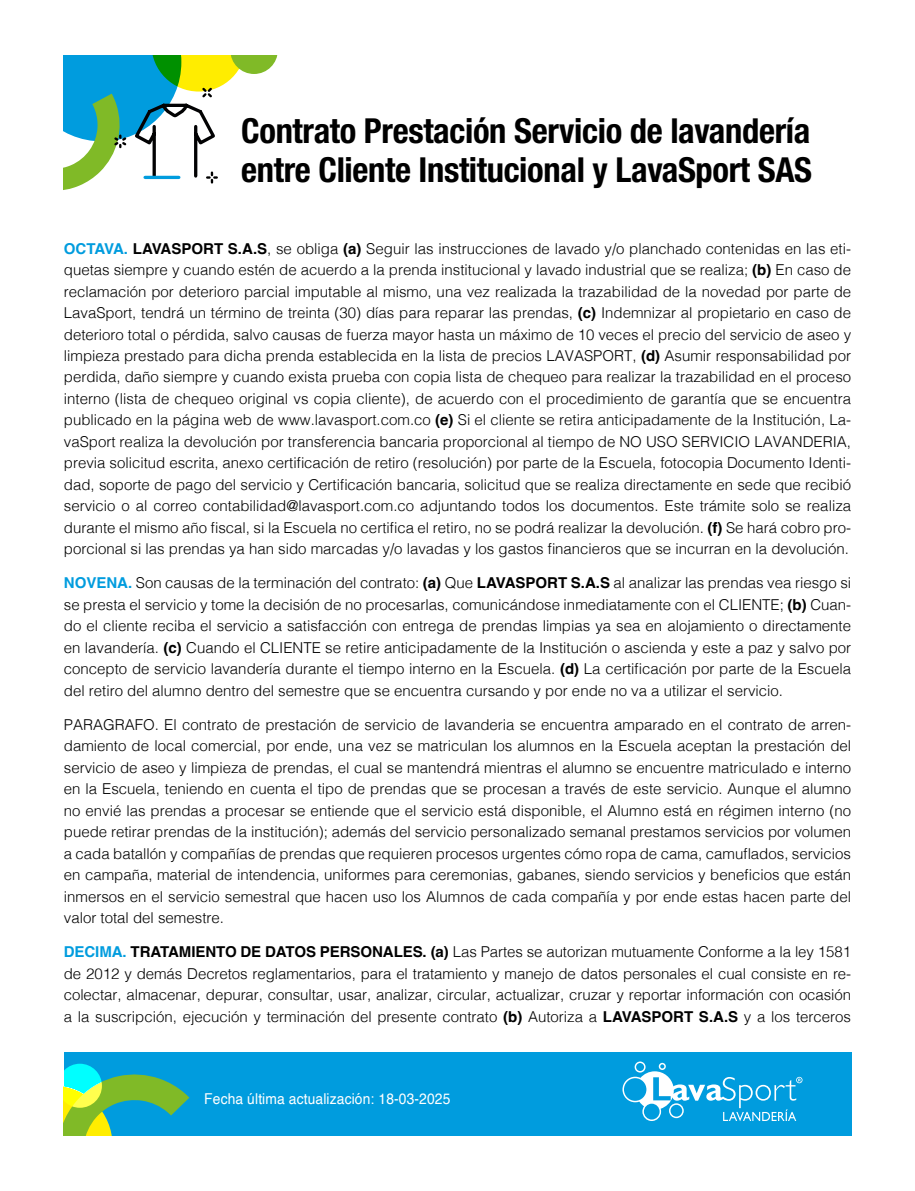
<style>
.page{position:relative;width:915px;height:1191px;background:#fff}
.page>*{position:absolute;margin:0;border:0;box-sizing:border-box;transform-origin:0 0}
.t1{font:700 condensed 34.5px/38.8px "Helvetica Neue LT Std";letter-spacing:-.01em;color:#000}
.t2{font:300 15px/21.5px "Helvetica";color:#000;text-align:justify}
.t3{font:15px "Helvetica";letter-spacing:.01em;color:#fff;scale:.92 1}
.s1{font-weight:700;color:#009cde}
.s2{font-weight:700}
</style>
<div class="page">
<div style="left:64px;top:1051px;width:786px;height:84px;background:#009cde"></div>
<svg style="left:64px;top:1063px;width:126px;height:72px"></svg>
<svg style="left:622px;top:1061px;width:180px;height:60px"></svg>
<svg style="left:64px;top:55px;width:214px;height:135px"></svg>
<h1 class="t1" style="left:241px;top:111px;width:572px">Contrato Prestación Servicio de lavandería entre Cliente Institucional y LavaSport SAS</h1>
<p class="t2" style="left:64px;top:237px;width:788px"><span class="s1">OCTAVA.</span> <span class="s2">LAVASPORT S.A.S</span>, se obliga <span class="s2">(a)</span> Seguir las instrucciones de lavado y/o planchado contenidas en las eti&shy;quetas siempre y cuando estén de acuerdo a la prenda institucional y lavado industrial que se realiza; <span class="s2">(b)</span> En caso de reclamación por deterioro parcial imputable al mismo, una vez realizada la trazabilidad de la novedad por parte de LavaSport, tendrá un término de treinta (30) días para reparar las prendas, <span class="s2">(c)</span> Indemnizar al propietario en caso de deterioro total o pérdida, salvo causas de fuerza mayor hasta un máximo de 10 veces el precio del servicio de aseo y limpieza prestado para dicha prenda establecida en la lista de precios LAVASPORT, <span class="s2">(d)</span> Asumir responsabilidad por perdida, daño siempre y cuando exista prueba con copia lista de chequeo para realizar la trazabilidad en el proceso interno (lista de chequeo original vs copia cliente), de acuerdo con el procedimiento de garantía que se encuentra publicado en la página web de www.lavasport.com.co <span class="s2">(e)</span> Si el cliente se retira anticipadamente de la Institución, La&shy;vaSport realiza la devolución por transferencia bancaria proporcional al tiempo de NO USO SERVICIO LAVANDERIA, previa solicitud escrita, anexo certificación de retiro (resolución) por parte de la Escuela, fotocopia Documento Identi&shy;dad, soporte de pago del servicio y Certificación bancaria, solicitud que se realiza directamente en sede que recibió servicio o al correo contabilidad@lavasport.com.co adjuntando todos los documentos. Este trámite solo se realiza durante el mismo año fiscal, si la Escuela no certifica el retiro, no se podrá realizar la devolución. <span class="s2">(f)</span> Se hará cobro pro&shy;porcional si las prendas ya han sido marcadas y/o lavadas y los gastos financieros que se incurran en la devolución.</p>
<p class="t2" style="left:64px;top:571px;width:788px"><span class="s1">NOVENA.</span> Son causas de la terminación del contrato: <span class="s2">(a)</span> Que <span class="s2">LAVASPORT S.A.S</span> al analizar las prendas vea riesgo si se presta el servicio y tome la decisión de no procesarlas, comunicándose inmediatamente con el CLIENTE; <span class="s2">(b)</span> Cuan&shy;do el cliente reciba el servicio a satisfacción con entrega de prendas limpias ya sea en alojamiento o directamente en lavandería. <span class="s2">(c)</span> Cuando el CLIENTE se retire anticipadamente de la Institución o ascienda y este a paz y salvo por concepto de servicio lavandería durante el tiempo interno en la Escuela. <span class="s2">(d)</span> La certificación por parte de la Escuela del retiro del alumno dentro del semestre que se encuentra cursando y por ende no va a utilizar el servicio.</p>
<p class="t2" style="left:64px;top:712px;width:788px">PARAGRAFO. El contrato de prestación de servicio de lavanderia se encuentra amparado en el contrato de arren&shy;damiento de local comercial, por ende, una vez se matriculan los alumnos en la Escuela aceptan la prestación del servicio de aseo y limpieza de prendas, el cual se mantendrá mientras el alumno se encuentre matriculado e interno en la Escuela, teniendo en cuenta el tipo de prendas que se procesan a través de este servicio. Aunque el alumno no envié las prendas a procesar se entiende que el servicio está disponible, el Alumno está en régimen interno (no puede retirar prendas de la institución); además del servicio personalizado semanal prestamos servicios por volumen a cada batallón y compañías de prendas que requieren procesos urgentes cómo ropa de cama, camuflados, servicios en campaña, material de intendencia, uniformes para ceremonias, gabanes, siendo servicios y beneficios que están inmersos en el servicio semestral que hacen uso los Alumnos de cada compañía y por ende estas hacen parte del valor total del semestre.</p>
<p class="t2" style="left:64px;top:940px;width:788px"><span class="s1">DECIMA.</span> <span class="s2">TRATAMIENTO DE DATOS PERSONALES. (a)</span> Las Partes se autorizan mutuamente Conforme a la ley 1581 de 2012 y demás Decretos reglamentarios, para el tratamiento y manejo de datos personales el cual consiste en re&shy;colectar, almacenar, depurar, consultar, usar, analizar, circular, actualizar, cruzar y reportar información con ocasión a la suscripción, ejecución y terminación del presente contrato <span class="s2">(b)</span> Autoriza a <span class="s2">LAVASPORT S.A.S</span> y a los terceros</p>
<p class="t3" style="left:204px;top:1087px;width:269px">Fecha última actualización: 18-03-2025</p>
</div>
